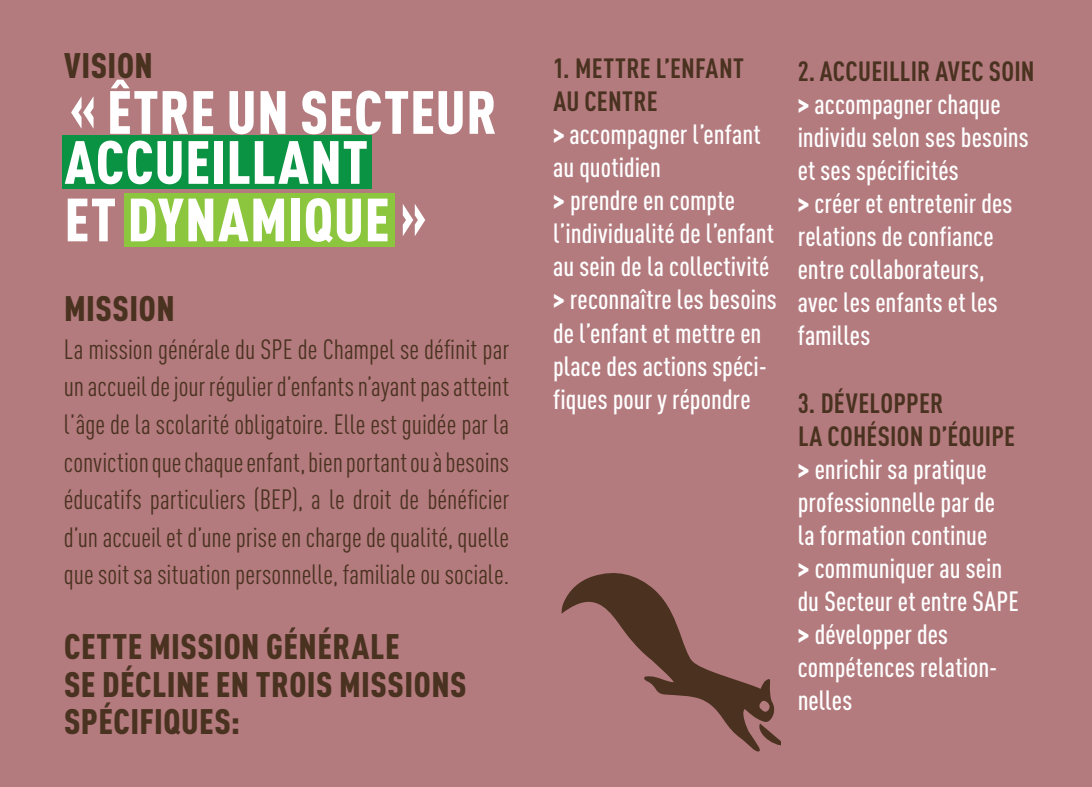
<style>
.page{position:relative;width:1092px;height:787px;background:#fff}
.page>*{position:absolute;margin:0;border:0;box-sizing:border-box;transform-origin:0 0}
.t1{font:900 condensed 60px/50px "DIN Pro";letter-spacing:.01em;color:#fff}
.t2{font:900 condensed 35px/37.5px "DIN Pro";letter-spacing:.015em;color:#4a3220}
.t3{font:500 condensed 27.5px/33px "DIN Pro";letter-spacing:.005em;color:#fff}
.t4{font:condensed 27.5px/37.5px "DIN Pro";color:#4a3220;text-align:justify}
.s1{font-weight:700;color:#4a3220}
.s2{font-weight:900}
</style>
<div class="page">
<div style="left:0;top:0;width:1091px;height:787px;background:#b47b7f"></div>
<div style="left:62px;top:135px;width:310px;height:53px;background:#0b9344"></div>
<div style="left:125px;top:194px;width:270px;height:53px;background:#8bc63e"></div>
<svg style="left:561px;top:573px;width:214px;height:178px"></svg>
<svg style="left:756px;top:723px;width:24px;height:23px"></svg>
<p class="t2" style="left:64px;top:43px;width:90px">VISION</p>
<h1 class="t1" style="left:64px;top:82px;width:433px">« ÊTRE UN SECTEUR<br>ACCUEILLANT</h1>
<h1 class="t1" style="left:64px;top:189px;width:363px">ET DYNAMIQUE »</h1>
<p class="t2" style="left:64px;top:287px;width:112px">MISSION</p>
<p class="t4" style="left:64px;top:328px;width:447px">La mission générale du SPE de Champel se définit par un accueil de jour régulier d’enfants n’ayant pas atteint l’âge de la scolarité obligatoire. Elle est guidée par la conviction que chaque enfant, bien portant ou à besoins éducatifs particuliers (BEP), a le droit de bénéficier d’un accueil et d’une prise en charge de qualité, quelle que soit sa situation personnelle, familiale ou sociale.</p>
<p class="t2" style="left:64px;top:624px;width:404px">CETTE MISSION GÉNÉRALE<br>SE DÉCLINE EN TROIS MISSIONS<br>SPÉCIFIQUES:</p>
<p class="t3" style="left:553px;top:50px;width:225px"><span class="s1">1. METTRE L’ENFANT<br>AU CENTRE<br></span><span class="s2">&gt;</span> accompagner l’enfant au quotidien<br><span class="s2">&gt;</span> prendre en compte l’individualité de l’enfant au sein de la collectivité <span class="s2">&gt;</span> reconnaître les besoins de l’enfant et mettre en place des actions spéci&shy;fiques pour y répondre</p>
<p class="t3" style="left:797px;top:52px;width:238px"><span class="s1">2. ACCUEILLIR AVEC SOIN </span><span class="s2">&gt;</span> accompagner chaque individu selon ses besoins et ses spécificités<br><span class="s2">&gt;</span> créer et entretenir des relations de confiance entre collaborateurs,<br>avec les enfants et les familles</p>
<p class="t3" style="left:797px;top:384px;width:222px"><span class="s1">3. DÉVELOPPER<br>LA COHÉSION D’ÉQUIPE </span><span class="s2">&gt;</span> enrichir sa pratique professionnelle par de la formation continue<br><span class="s2">&gt;</span> communiquer au sein du Secteur et entre SAPE <span class="s2">&gt;</span> développer des compétences relation&shy;nelles</p>
</div>
